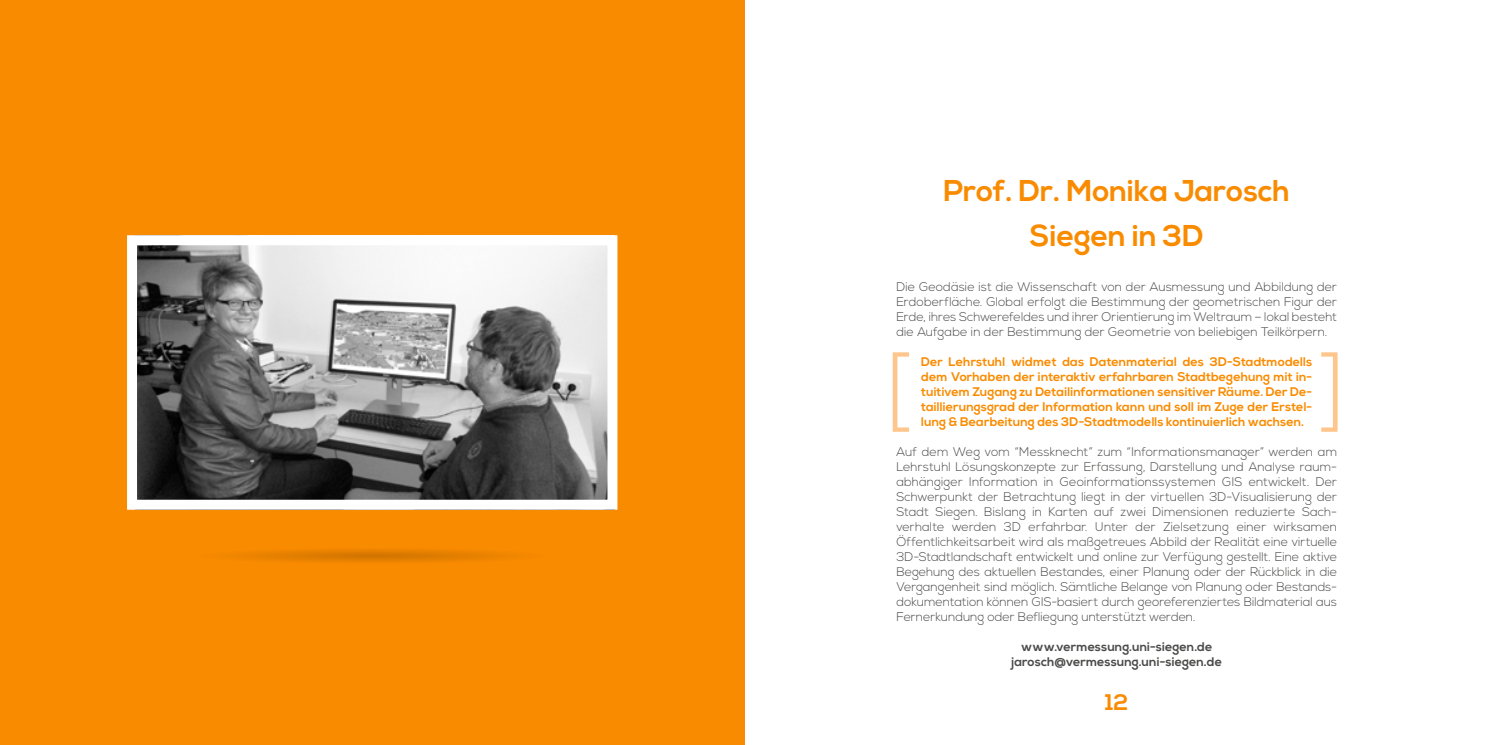
<style>
.page{position:relative;width:1489px;height:745px;background:#fff}
.page>*{position:absolute;margin:0;border:0;box-sizing:border-box;transform-origin:0 0}
.t1{font:300 90px "Nexa";color:#fec68d}
.t2{font:700 30px/45px "Nexa";color:#f98b00;text-align:center}
.t3{font:700 22.5px "Nexa";color:#f98b00}
.t4{font:300 12.5px/15px "Nexa";color:#4a4a49;text-align:justify}
.t5{font:700 12.5px/15px "Nexa";letter-spacing:.005em;color:#f98b00;text-align:justify}
.t6{font:700 12.5px/15px "Nexa";letter-spacing:.005em;color:#4a4a49;text-align:center}
</style>
<div class="page">
<div style="left:0;top:0;width:744px;height:744px;background:#f98b00"></div>
<svg style="left:240px;top:550px;width:266px;height:12px"></svg>
<img style="left:138px;top:246px;width:468px;height:252px">
<div style="left:127px;top:235px;width:490px;height:274px;border:10px solid #fff"></div>
<h2 class="t2" style="left:943px;top:169px;width:348px">Prof. Dr. Monika Jarosch<br>Siegen in 3D</h2>
<p class="t4" style="left:896px;top:279px;width:442px">Die Geodäsie ist die Wissenschaft von der Ausmessung und Abbildung der Erdoberfläche. Global erfolgt die Bestimmung der geometrischen Figur der Erde, ihres Schwerefeldes und ihrer Orientierung im Weltraum – lokal besteht die Aufgabe in der Bestimmung der Geometrie von beliebigen Teilkörpern.</p>
<p class="t5" style="left:921px;top:354px;width:392px">Der Lehrstuhl widmet das Datenmaterial des 3D-Stadtmodells dem Vorhaben der interaktiv erfahrbaren Stadtbegehung mit in&shy;tuitivem Zugang zu Detailinformationen sensitiver Räume. Der De&shy;taillierungsgrad der Information kann und soll im Zuge der Erstel&shy;lung &amp; Bearbeitung des 3D-Stadtmodells kontinuierlich wachsen.</p>
<p class="t4" style="left:896px;top:444px;width:442px">Auf dem Weg vom “Messknecht” zum “Informationsmanager” werden am Lehrstuhl Lösungskonzepte zur Erfassung, Darstellung und Analyse raum&shy;abhängiger Information in Geoinformationssystemen GIS entwickelt. Der Schwerpunkt der Betrachtung liegt in der virtuellen 3D-Visualisierung der Stadt Siegen. Bislang in Karten auf zwei Dimensionen reduzierte Sach&shy;verhalte werden 3D erfahrbar. Unter der Zielsetzung einer wirksamen Öffentlichkeitsarbeit wird als maßgetreues Abbild der Realität eine virtuelle 3D-Stadtlandschaft entwickelt und online zur Verfügung gestellt. Eine aktive Begehung des aktuellen Bestandes, einer Planung oder der Rückblick in die Vergangenheit sind möglich. Sämtliche Belange von Planung oder Bestands&shy;dokumentation können GIS-basiert durch georeferenziertes Bildmaterial aus Fernerkundung oder Befliegung unterstützt werden.</p>
<h1 class="t1" style="left:885px;top:338px;width:26px">[</h1>
<h1 class="t1" style="left:1319px;top:338px;width:29px">]</h1>
<p class="t6" style="left:1011px;top:639px;width:212px">www.vermessung.uni-siegen.de jarosch@vermessung.uni-siegen.de</p>
<h3 class="t3" style="left:1105px;top:688px;width:25px">12</h3>
</div>
